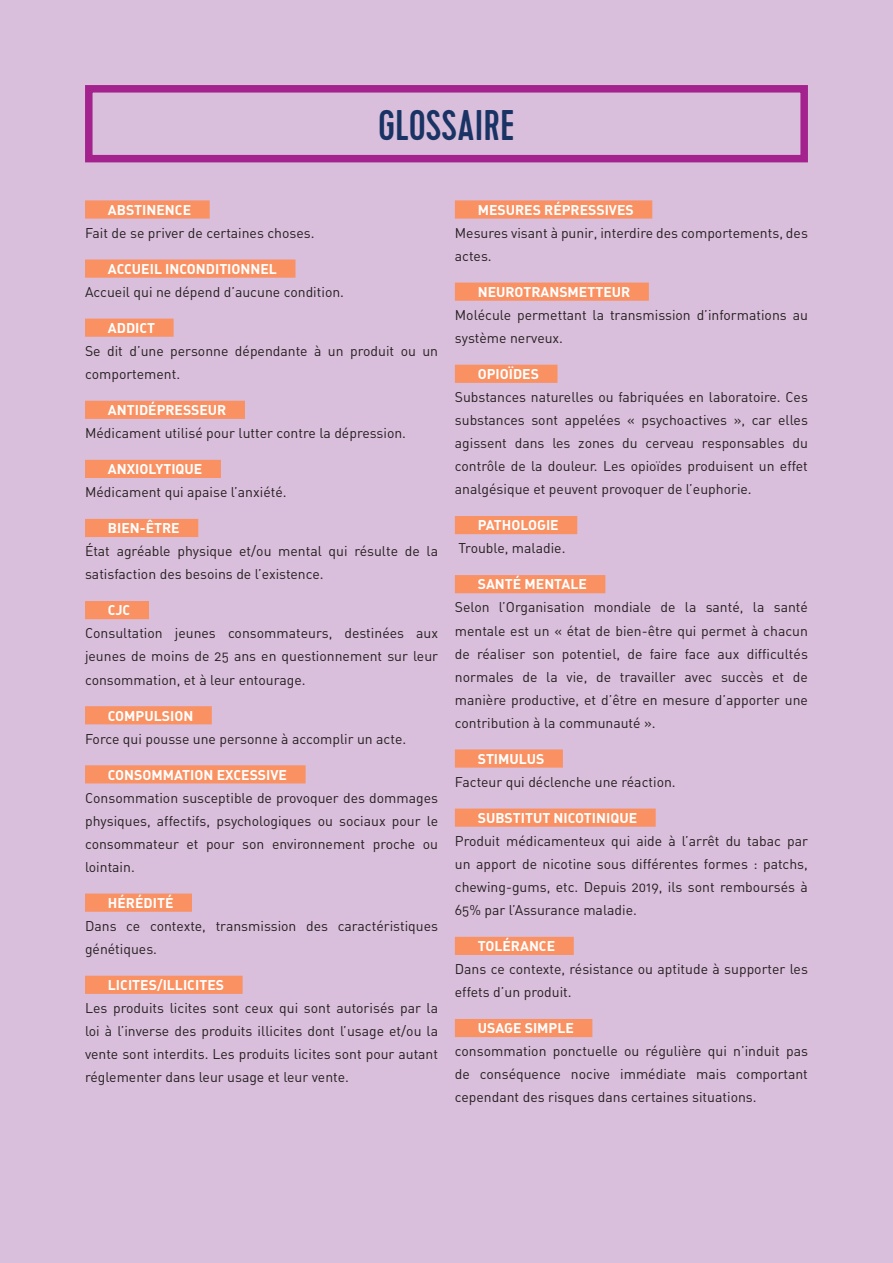
<style>
.page{position:relative;width:893px;height:1263px;background:#dabfdc}
.page>*{position:absolute;margin:0;border:0;box-sizing:border-box;transform-origin:0 0}
.t1{font:500 42.75px "Cervo";color:#193364}
.t2{font:13.95px/23.1px "DIN Regular Alternate";color:#241f1f;text-align:justify}
.t3{font:13.95px "DIN Bold Alternate";color:#fff}
</style>
<div class="page">
<div style="left:85px;top:85px;width:723px;height:77px;border:8px solid #a4228e"></div>
<div style="left:85px;top:200px;width:125px;height:19px;background:#f99163"></div>
<div style="left:85px;top:259px;width:210px;height:19px;background:#f99163"></div>
<div style="left:85px;top:319px;width:89px;height:18px;background:#f99163"></div>
<div style="left:85px;top:401px;width:160px;height:18px;background:#f99163"></div>
<div style="left:85px;top:460px;width:136px;height:18px;background:#f99163"></div>
<div style="left:85px;top:519px;width:113px;height:18px;background:#f99163"></div>
<div style="left:85px;top:601px;width:64px;height:18px;background:#f99163"></div>
<div style="left:85px;top:706px;width:127px;height:18px;background:#f99163"></div>
<div style="left:85px;top:765px;width:221px;height:18px;background:#f99163"></div>
<div style="left:85px;top:893px;width:107px;height:19px;background:#f99163"></div>
<div style="left:85px;top:976px;width:158px;height:18px;background:#f99163"></div>
<div style="left:455px;top:200px;width:197px;height:19px;background:#f99163"></div>
<div style="left:455px;top:283px;width:194px;height:18px;background:#f99163"></div>
<div style="left:455px;top:365px;width:102px;height:18px;background:#f99163"></div>
<div style="left:455px;top:516px;width:122px;height:18px;background:#f99163"></div>
<div style="left:455px;top:575px;width:150px;height:18px;background:#f99163"></div>
<div style="left:455px;top:749px;width:108px;height:19px;background:#f99163"></div>
<div style="left:455px;top:808px;width:201px;height:19px;background:#f99163"></div>
<div style="left:455px;top:937px;width:119px;height:18px;background:#f99163"></div>
<div style="left:455px;top:1019px;width:137px;height:18px;background:#f99163"></div>
<h1 class="t1" style="left:378px;top:100px;width:138px">GLOSSAIRE</h1>
<p class="t3" style="left:108px;top:200px;width:85px">ABSTINENCE</p>
<p class="t2" style="left:85px;top:221px;width:231px">Fait de se priver de certaines choses.</p>
<p class="t3" style="left:108px;top:260px;width:171px">ACCUEIL INCONDITIONNEL</p>
<p class="t2" style="left:85px;top:280px;width:261px">Accueil qui ne dépend d’aucune condition.</p>
<p class="t3" style="left:108px;top:319px;width:49px">ADDICT</p>
<p class="t2" style="left:85px;top:339px;width:355px">Se dit d’une personne dépendante à un produit ou un comportement.</p>
<p class="t3" style="left:108px;top:401px;width:120px">ANTIDÉPRESSEUR</p>
<p class="t2" style="left:85px;top:421px;width:323px">Médicament utilisé pour lutter contre la dépression.</p>
<p class="t3" style="left:108px;top:460px;width:96px">ANXIOLYTIQUE</p>
<p class="t2" style="left:85px;top:480px;width:203px">Médicament qui apaise l’anxiété.</p>
<p class="t3" style="left:108px;top:519px;width:73px">BIEN-ÊTRE</p>
<p class="t2" style="left:85px;top:539px;width:355px">État agréable physique et/ou mental qui résulte de la satisfaction des besoins de l’existence.</p>
<p class="t3" style="left:108px;top:601px;width:24px">CJC</p>
<p class="t2" style="left:85px;top:621px;width:355px">Consultation jeunes consommateurs, destinées aux jeunes de moins de 25 ans en questionnement sur leur consommation, et à leur entourage.</p>
<p class="t3" style="left:108px;top:706px;width:87px">COMPULSION</p>
<p class="t2" style="left:85px;top:727px;width:323px">Force qui pousse une personne à accomplir un acte.</p>
<p class="t3" style="left:108px;top:765px;width:181px">CONSOMMATION EXCESSIVE</p>
<p class="t2" style="left:85px;top:786px;width:355px">Consommation susceptible de provoquer des dommages physiques, affectifs, psychologiques ou sociaux pour le consommateur et pour son environnement proche ou lointain.</p>
<p class="t3" style="left:108px;top:894px;width:67px">HÉRÉDITÉ</p>
<p class="t2" style="left:85px;top:914px;width:355px">Dans ce contexte, transmission des caractéristiques génétiques.</p>
<p class="t3" style="left:108px;top:976px;width:118px">LICITES/ILLICITES</p>
<p class="t2" style="left:85px;top:996px;width:355px">Les produits licites sont ceux qui sont autorisés par la loi à l’inverse des produits illicites dont l’usage et/ou la vente sont interdits. Les produits licites sont pour autant réglementer dans leur usage et leur vente.</p>
<p class="t3" style="left:478px;top:200px;width:158px">MESURES RÉPRESSIVES</p>
<p class="t2" style="left:455px;top:221px;width:355px">Mesures visant à punir, interdire des comportements, des actes.</p>
<p class="t3" style="left:478px;top:283px;width:154px">NEUROTRANSMETTEUR</p>
<p class="t2" style="left:455px;top:303px;width:355px">Molécule permettant la transmission d’informations au système nerveux.</p>
<p class="t3" style="left:478px;top:365px;width:63px">OPIOÏDES</p>
<p class="t2" style="left:455px;top:385px;width:355px">Substances naturelles ou fabriquées en laboratoire. Ces substances sont appelées « psychoactives », car elles agissent dans les zones du cerveau responsables du contrôle de la douleur. Les opioïdes produisent un effet analgésique et peuvent provoquer de l’euphorie.</p>
<p class="t3" style="left:478px;top:516px;width:83px">PATHOLOGIE</p>
<p class="t2" style="left:458px;top:536px;width:109px">Trouble, maladie.</p>
<p class="t3" style="left:478px;top:575px;width:111px">SANTÉ MENTALE</p>
<p class="t2" style="left:455px;top:596px;width:355px">Selon l’Organisation mondiale de la santé, la santé mentale est un « état de bien-être qui permet à chacun de réaliser son potentiel, de faire face aux difficultés normales de la vie, de travailler avec succès et de manière productive, et d’être en mesure d’apporter une contribution à la communauté ».</p>
<p class="t3" style="left:478px;top:750px;width:68px">STIMULUS</p>
<p class="t2" style="left:455px;top:770px;width:222px">Facteur qui déclenche une réaction.</p>
<p class="t3" style="left:478px;top:809px;width:161px">SUBSTITUT NICOTINIQUE</p>
<p class="t2" style="left:455px;top:829px;width:355px">Produit médicamenteux qui aide à l’arrêt du tabac par un apport de nicotine sous différentes formes : patchs, chewing-gums, etc. Depuis 2019, ils sont remboursés à 65% par l’Assurance maladie.</p>
<p class="t3" style="left:478px;top:937px;width:79px">TOLÉRANCE</p>
<p class="t2" style="left:455px;top:957px;width:355px">Dans ce contexte, résistance ou aptitude à supporter les effets d’un produit.</p>
<p class="t3" style="left:478px;top:1019px;width:98px">USAGE SIMPLE</p>
<p class="t2" style="left:455px;top:1039px;width:355px">consommation ponctuelle ou régulière qui n’induit pas de conséquence nocive immédiate mais comportant cependant des risques dans certaines situations.</p>
</div>
